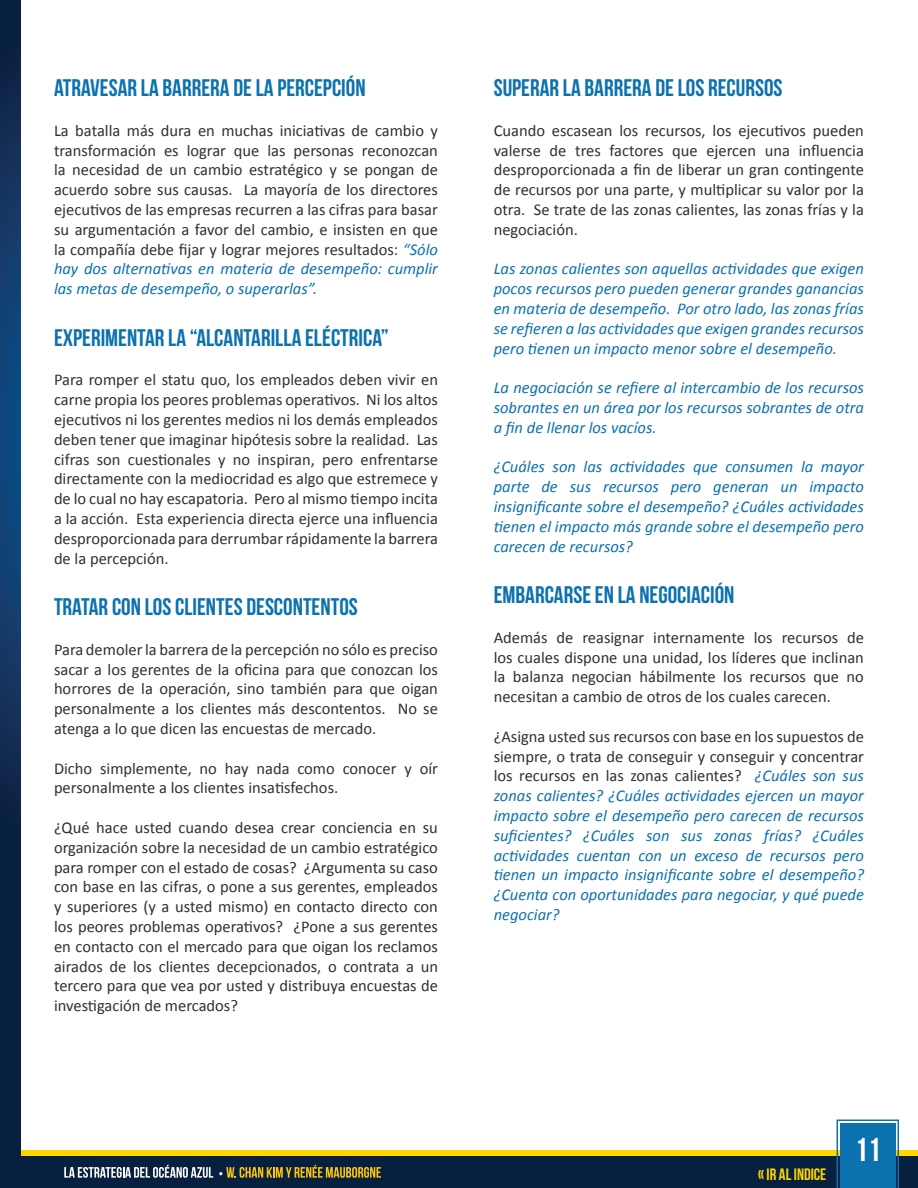
<style>
.page{position:relative;width:918px;height:1188px;background:#fff}
.page>*{position:absolute;margin:0;border:0;box-sizing:border-box;transform-origin:0 0}
.t1{font:33px "Bebas Neue";color:#fff}
.t2{font:24px "Bebas Neue";color:#0c71af}
.t3{font:16.5px/19.8px "Calibri";color:#303030;text-align:justify}
.t4{font:italic 16.5px/19.8px "Calibri";color:#0c71af;text-align:justify}
.t5{font:16.5px "Bebas Neue";color:#ffd600}
.s1{font-style:italic;color:#0c71af}
.s2{font-style:normal;color:#303030}
</style>
<div class="page">
<div style="left:0;top:1150px;width:918px;height:38px;background:#ffd600"></div>
<div style="left:0;top:1156px;width:918px;height:32px;background:#082040"></div>
<svg style="left:837px;top:1120px;width:62px;height:68px;background:#1976af"></svg>
<svg style="left:64px;top:1165px;width:149px;height:13px"></svg>
<svg style="left:219px;top:1165px;width:162px;height:13px"></svg>
<svg style="left:0;top:0;width:21px;height:1156px;background:#0e3059"></svg>
<p class="t2" style="left:54px;top:75px;width:313px">ATRAVESAR LA BARRERA DE LA PERCEPCIÓN</p>
<p class="t3" style="left:54px;top:120px;width:386px">La batalla más dura en muchas iniciativas de cambio y transformación es lograr que las personas reconozcan la necesidad de un cambio estratégico y se pongan de acuerdo sobre sus causas. La mayoría de los directores ejecutivos de las empresas recurren a las cifras para basar su argumentación a favor del cambio, e insisten en que la compañía debe fijar y lograr mejores resultados: <span class="s1">“Sólo hay dos alternativas en materia de desempeño: cumplir las metas de desempeño, o superarlas”.</span></p>
<p class="t2" style="left:54px;top:324px;width:336px">EXPERIMENTAR LA “ALCANTARILLA ELÉCTRICA”</p>
<p class="t3" style="left:54px;top:369px;width:386px">Para romper el statu quo, los empleados deben vivir en carne propia los peores problemas operativos. Ni los altos ejecutivos ni los gerentes medios ni los demás empleados deben tener que imaginar hipótesis sobre la realidad. Las cifras son cuestionales y no inspiran, pero enfrentarse directamente con la mediocridad es algo que estremece y de lo cual no hay escapatoria. Pero al mismo tiempo incita a la acción. Esta experiencia directa ejerce una influencia desproporcionada para derrumbar rápidamente la barrera de la percepción.</p>
<p class="t2" style="left:54px;top:594px;width:305px">TRATAR CON LOS CLIENTES DESCONTENTOS</p>
<p class="t3" style="left:54px;top:639px;width:385px">Para demoler la barrera de la percepción no sólo es preciso sacar a los gerentes de la oficina para que conozcan los horrores de la operación, sino también para que oigan personalmente a los clientes más descontentos. No se atenga a lo que dicen las encuestas de mercado.</p>
<p class="t3" style="left:54px;top:758px;width:385px">Dicho simplemente, no hay nada como conocer y oír personalmente a los clientes insatisfechos.</p>
<p class="t3" style="left:54px;top:817px;width:386px">¿Qué hace usted cuando desea crear conciencia en su organización sobre la necesidad de un cambio estratégico para romper con el estado de cosas? ¿Argumenta su caso con base en las cifras, o pone a sus gerentes, empleados y superiores (y a usted mismo) en contacto directo con los peores problemas operativos? ¿Pone a sus gerentes en contacto con el mercado para que oigan los reclamos airados de los clientes decepcionados, o contrata a un tercero para que vea por usted y distribuya encuestas de investigación de mercados?</p>
<p class="t2" style="left:494px;top:75px;width:290px">SUPERAR LA BARRERA DE LOS RECURSOS</p>
<p class="t3" style="left:494px;top:120px;width:372px">Cuando escasean los recursos, los ejecutivos pueden valerse de tres factores que ejercen una influencia desproporcionada a fin de liberar un gran contingente de recursos por una parte, y multiplicar su valor por la otra. Se trate de las zonas calientes, las zonas frías y la negociación.</p>
<p class="t4" style="left:494px;top:258px;width:372px">Las zonas calientes son aquellas actividades que exigen pocos recursos pero pueden generar grandes ganancias en materia de desempeño. Por otro lado, las zonas frías se refieren a las actividades que exigen grandes recursos pero tienen un impacto menor sobre el desempeño.</p>
<p class="t4" style="left:494px;top:377px;width:372px">La negociación se refiere al intercambio de los recursos sobrantes en un área por los recursos sobrantes de otra a fin de llenar los vacíos.</p>
<p class="t4" style="left:494px;top:456px;width:372px">¿Cuáles son las actividades que consumen la mayor parte de sus recursos pero generan un impacto insignificante sobre el desempeño? ¿Cuáles actividades tienen el impacto más grande sobre el desempeño pero carecen de recursos?</p>
<p class="t2" style="left:494px;top:582px;width:242px">EMBARCARSE EN LA NEGOCIACIÓN</p>
<p class="t3" style="left:494px;top:627px;width:372px">Además de reasignar internamente los recursos de los cuales dispone una unidad, los líderes que inclinan la balanza negocian hábilmente los recursos que no necesitan a cambio de otros de los cuales carecen.</p>
<p class="t4" style="left:494px;top:726px;width:372px"><span class="s2">¿Asigna usted sus recursos con base en los supuestos de siempre, o trata de conseguir y conseguir y concentrar los recursos en las zonas calientes?</span> ¿Cuáles son sus zonas calientes? ¿Cuáles actividades ejercen un mayor impacto sobre el desempeño pero carecen de recursos suficientes? ¿Cuáles son sus zonas frías? ¿Cuáles actividades cuentan con un exceso de recursos pero tienen un impacto insignificante sobre el desempeño? ¿Cuenta con oportunidades para negociar, y qué puede negociar?</p>
<p class="t5" style="left:758px;top:1165px;width:70px">« IR AL INDICE</p>
<p class="t1" style="left:855px;top:1132px;width:28px">11</p>
</div>
